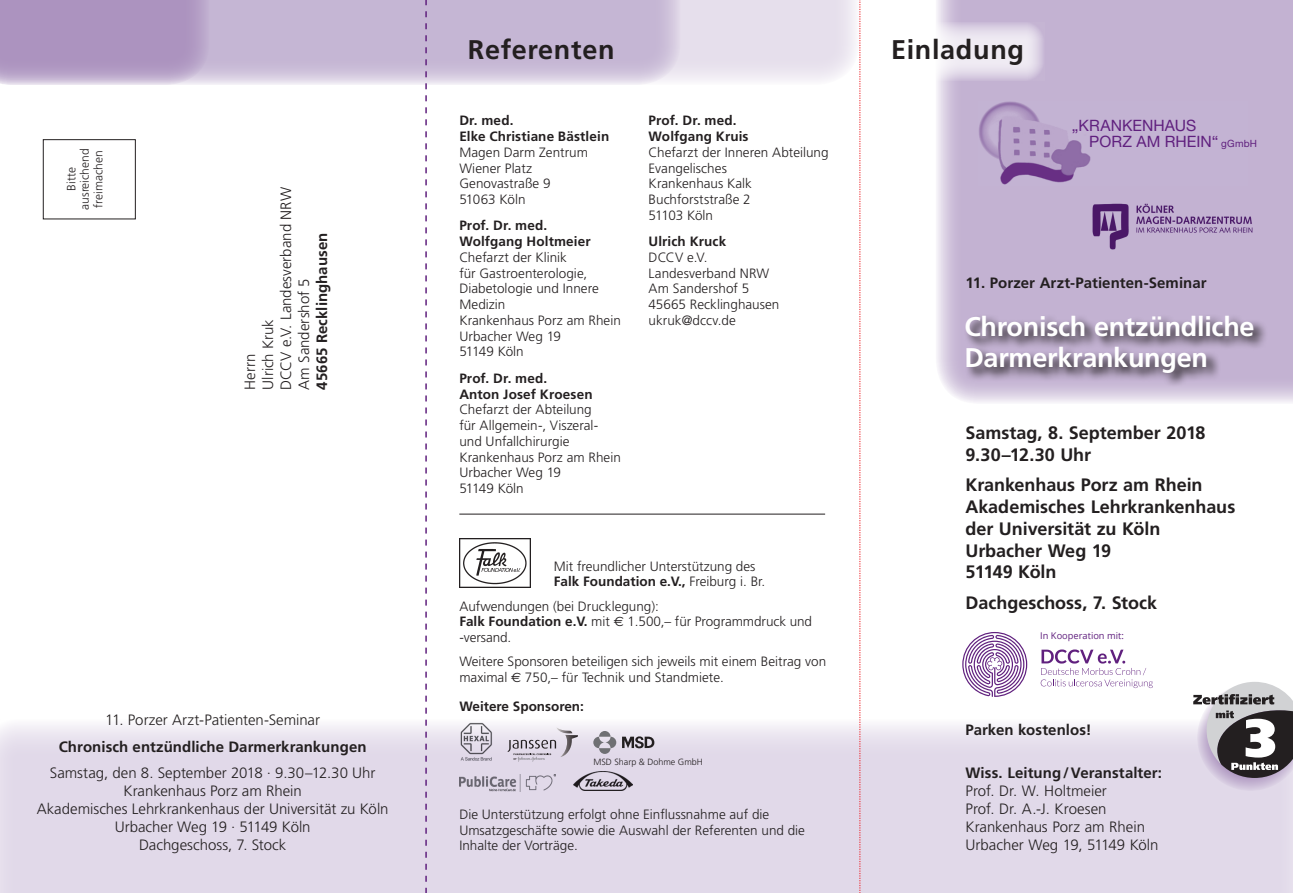
<style>
.page{position:relative;width:1293px;height:893px;background:#fff}
.page>*{position:absolute;margin:0;border:0;box-sizing:border-box;transform-origin:0 0}
.t1{font:900 53.85px "Frutiger";color:#fff}
.t2{font:700 27px/31.5px "Frutiger";letter-spacing:-.01em;color:#fff}
.t3{font:700 27px "Frutiger";letter-spacing:.025em;color:#231f20}
.t4{font:700 18px/21.8px "Frutiger";color:#231f20}
.t5{font:15.6px/15.8px "Helvetica Neue";letter-spacing:.005em;color:#60207e}
.t6{font:300 15px/18px "Frutiger";color:#231f20}
.t7{font:700 15px "Frutiger";letter-spacing:.005em;color:#231f20}
.t8{font:300 13.5px/15.8px "Frutiger";color:#231f20}
.t9{font:700 13.5px "Frutiger";color:#231f20}
.t10{font:300 12px/13.5px "Frutiger";color:#231f20}
.t11{font:9.3px "Open Sans";color:#60207e}
.t12{font:300 9px "Frutiger";color:#231f20}
.s1{font-weight:700}
.s2{font-family:"Euro Sans";font-weight:400}
.s3{font-size:10.05px}
</style>
<div class="page">
<div style="left:0;top:719px;width:1293px;height:174px;background:#e1d9e9"></div>
<svg style="left:937px;top:0;width:356px;height:403px;background:#c7b7d5"></svg>
<svg style="left:860px;top:22px;width:184px;height:59px"></svg>
<svg style="left:964px;top:314px;width:303px;height:73px;background:#a495af"></svg>
<svg style="left:680px;top:0;width:176px;height:81px;background:#e8e2ed"></svg>
<svg style="left:209px;top:0;width:471px;height:85px;background:#cabcd7"></svg>
<svg style="left:0;top:0;width:209px;height:85px;background:#b29bc4"></svg>
<div style="left:43px;top:139px;width:93px;height:80px;border:1px solid #231f20"></div>
<svg style="left:1193px;top:682px;width:100px;height:108px"></svg>
<img style="left:1090px;top:203px;width:164px;height:48px">
<img style="left:459px;top:539px;width:71px;height:48px">
<hr style="left:459px;top:514px;width:366px;height:1px;background:#231f20">
<div style="left:965px;top:92px;width:306px;height:102px;background:#c3b2d2"></div>
<img style="left:979px;top:101px;width:112px;height:84px">
<svg style="left:593px;top:737px;width:12px;height:11px"></svg>
<svg style="left:605px;top:737px;width:11px;height:11px"></svg>
<svg style="left:599px;top:731px;width:11px;height:6px"></svg>
<svg style="left:599px;top:748px;width:11px;height:6px"></svg>
<svg style="left:622px;top:736px;width:32px;height:13px"></svg>
<svg style="left:1040px;top:649px;width:113px;height:39px"></svg>
<svg style="left:962px;top:632px;width:65px;height:65px"></svg>
<img style="left:459px;top:775px;width:96px;height:17px">
<svg style="left:508px;top:740px;width:48px;height:22px"></svg>
<img style="left:556px;top:727px;width:22px;height:30px">
<img style="left:574px;top:771px;width:59px;height:20px">
<img style="left:459px;top:722px;width:34px;height:39px">
<svg style="left:859px;top:0;width:1px;height:893px"></svg>
<svg style="left:425px;top:0;width:2px;height:893px"></svg>
<p class="t10" style="left:78px;top:210px;width:63px;rotate:-90deg">ausreichend freimachen</p>
<p class="t10" style="left:64px;top:191px;width:25px;rotate:-90deg">Bitte</p>
<p class="t6" style="left:241px;top:390px;width:204px;rotate:-90deg">Herrn<br>Ulrich Kruk<br>DCCV e.V. Landesverband NRW<br>Am Sandershof 5<br><span class="s1">45665 Recklinghausen</span></p>
<p class="t6" style="left:105px;top:711px;width:216px">11. Porzer Arzt-Patienten-Seminar</p>
<p class="t7" style="left:59px;top:738px;width:309px">Chronisch entzündliche Darmerkrankungen</p>
<p class="t6" style="left:37px;top:764px;width:353px;text-align:center">Samstag, den 8. September 2018 · 9.30–12.30 Uhr Krankenhaus Porz am Rhein<br>Akademisches Lehrkrankenhaus der Universität zu Köln Urbacher Weg 19 · 51149 Köln<br>Dachgeschoss, 7. Stock</p>
<p class="t3" style="left:468px;top:34px;width:148px">Referenten</p>
<p class="t8" style="left:459px;top:113px;width:151px"><span class="s1">Dr. med.<br>Elke Christiane Bästlein<br></span>Magen Darm Zentrum<br>Wiener Platz<br>Genovastraße 9<br>51063 Köln</p>
<p class="t8" style="left:459px;top:218px;width:163px"><span class="s1">Prof. Dr. med.<br>Wolfgang Holtmeier<br></span>Chefarzt der Klinik<br>für Gastroenterologie,<br>Diabetologie und Innere<br>Medizin<br>Krankenhaus Porz am Rhein<br>Urbacher Weg 19<br>51149 Köln</p>
<p class="t8" style="left:459px;top:370px;width:163px"><span class="s1">Prof. Dr. med.<br>Anton Josef Kroesen<br></span>Chefarzt der Abteilung<br>für Allgemein-, Viszeral&shy;und Unfallchirurgie<br>Krankenhaus Porz am Rhein<br>Urbacher Weg 19<br>51149 Köln</p>
<p class="t8" style="left:648px;top:113px;width:181px"><span class="s1">Prof. Dr. med.<br>Wolfgang Kruis<br></span>Chefarzt der Inneren Abteilung<br>Evangelisches<br>Krankenhaus Kalk<br>Buchforststraße 2<br>51103 Köln</p>
<p class="t8" style="left:648px;top:234px;width:132px"><span class="s1">Ulrich Kruck<br></span>DCCV e.V.<br>Landesverband NRW<br>Am Sandershof 5<br>45665 Recklinghausen ukruk@dccv.de</p>
<p class="t8" style="left:554px;top:558px;width:213px">Mit freundlicher Unterstützung des<br><span class="s1">Falk Foundation e.V.,</span> Freiburg i. Br.</p>
<p class="t8" style="left:459px;top:598px;width:354px">Aufwendungen (bei Drucklegung):<br><span class="s1">Falk Foundation e.V.</span> mit <span class="s2">E</span> 1.500,– für Programmdruck und -versand.</p>
<p class="t8" style="left:459px;top:654px;width:368px">Weitere Sponsoren beteiligen sich jeweils mit einem Beitrag von maximal <span class="s2">E</span> 750,– für Technik und Standmiete.</p>
<p class="t9" style="left:459px;top:698px;width:126px">Weitere Sponsoren:</p>
<p class="t12" style="left:593px;top:756px;width:111px">MSD Sharp &amp; Dohme GmbH</p>
<p class="t8" style="left:459px;top:806px;width:347px">Die Unterstützung erfolgt ohne Einflussnahme auf die<br>Umsatzgeschäfte sowie die Auswahl der Referenten und die<br>Inhalte der Vorträge.</p>
<p class="t3" style="left:891px;top:34px;width:134px">Einladung</p>
<p class="t5" style="left:1089px;top:118px;width:169px;text-indent:-17px">„KRANKENHAUS<br>PORZ AM RHEIN“ <span class="s3">gGmbH</span></p>
<p class="t7" style="left:965px;top:274px;width:243px">11. Porzer Arzt-Patienten-Seminar</p>
<p class="t2" style="left:964px;top:310px;width:292px">Chronisch entzündliche<br>Darmerkrankungen</p>
<p class="t4" style="left:965px;top:422px;width:242px">Samstag, 8. September 2018<br>9.30–12.30 Uhr</p>
<p class="t4" style="left:965px;top:474px;width:271px">Krankenhaus Porz am Rhein<br>Akademisches Lehrkrankenhaus der Universität zu Köln<br>Urbacher Weg 19<br>51149 Köln</p>
<p class="t4" style="left:965px;top:591px;width:193px">Dachgeschoss, 7. Stock</p>
<p class="t11" style="left:1040px;top:629px;width:85px">In Kooperation mit:</p>
<p class="t7" style="left:965px;top:721px;width:128px">Parken kostenlos!</p>
<p class="t6" style="left:965px;top:764px;width:198px"><span class="s1">Wiss. Leitung/Veranstalter:<br></span>Prof. Dr. W. Holtmeier<br>Prof. Dr. A.-J. Kroesen<br>Krankenhaus Porz am Rhein<br>Urbacher Weg 19, 51149 Köln</p>
<p class="t1" style="left:1244px;top:705px;width:33px">3</p>
</div>
